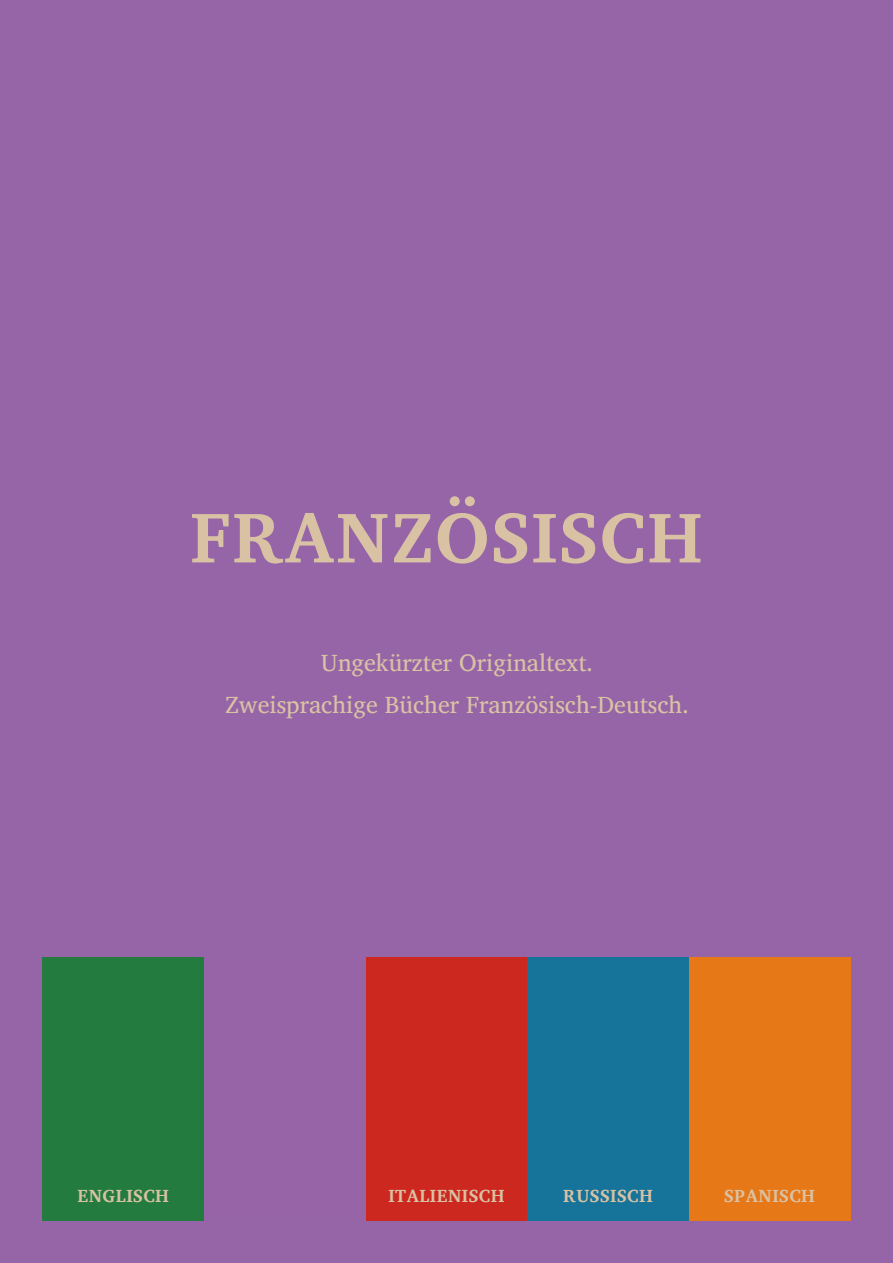
<style>
.page{position:relative;width:893px;height:1263px;background:#9665a7}
.page>*{position:absolute;margin:0;border:0;box-sizing:border-box;transform-origin:0 0}
.t1{font:700 72px "Charis SIL";letter-spacing:.025em;color:#d9c2a4}
.t2{font:24px/42px "Charis SIL";color:#d9c2a4;text-align:center}
.t3{font:700 18px "Charis SIL";letter-spacing:.025em;color:#d9c2a4}
</style>
<div class="page">
<div style="left:43px;top:957px;width:161px;height:263px;background:#237b40"></div>
<div style="left:366px;top:957px;width:161px;height:263px;background:#cd281f"></div>
<div style="left:689px;top:957px;width:161px;height:263px;background:#e77818"></div>
<div style="left:527px;top:957px;width:162px;height:263px;background:#16739a"></div>
<h1 class="t1" style="left:190px;top:495px;width:514px">FRANZÖSISCH</h1>
<p class="t2" style="left:225px;top:641px;width:465px">Ungekürzter Originaltext.<br>Zweisprachige Bücher Französisch-Deutsch.</p>
<p class="t3" style="left:78px;top:1185px;width:93px">ENGLISCH</p>
<p class="t3" style="left:388px;top:1185px;width:118px">ITALIENISCH</p>
<p class="t3" style="left:563px;top:1185px;width:91px">RUSSISCH</p>
<p class="t3" style="left:724px;top:1185px;width:92px">SPANISCH</p>
</div>
